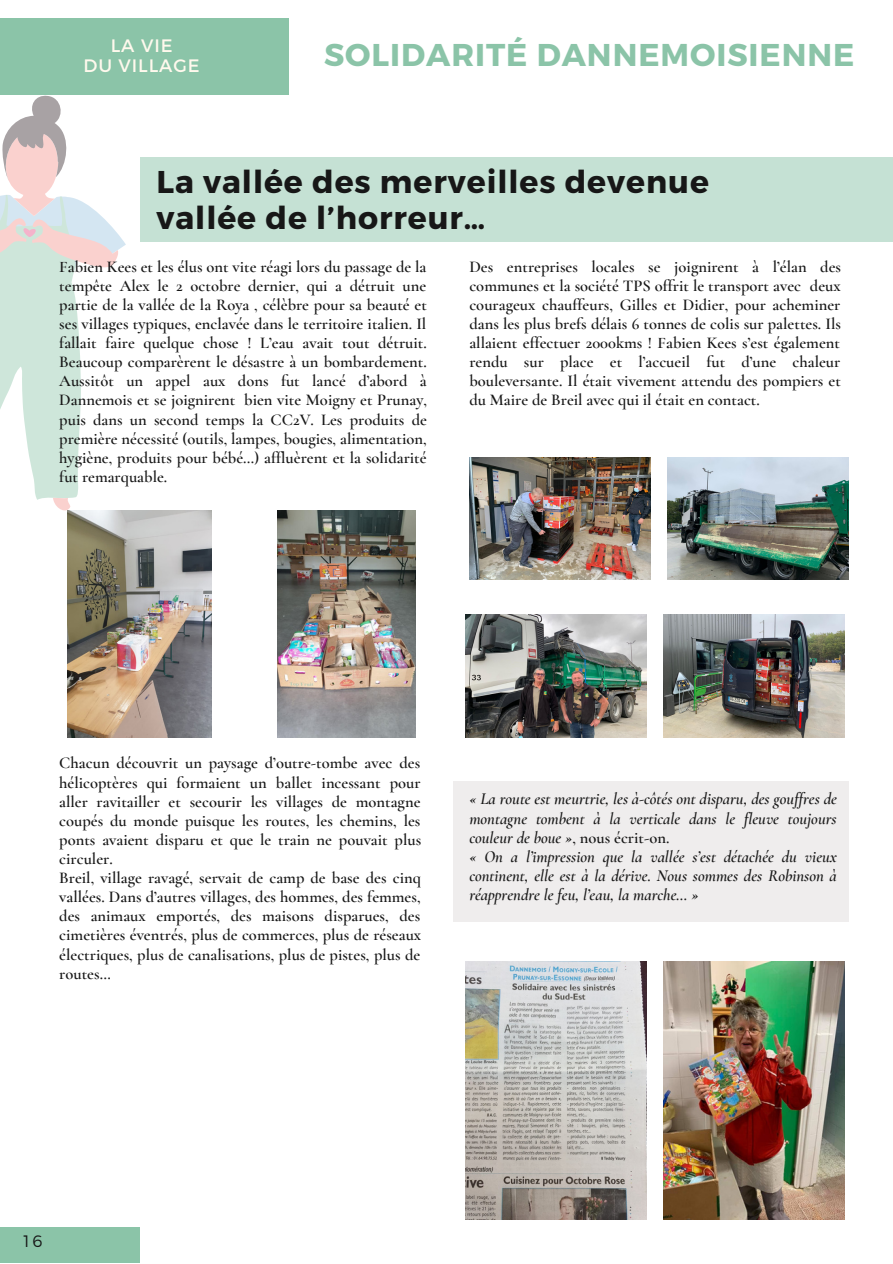
<style>
.page{position:relative;width:893px;height:1264px;background:#fff}
.page>*{position:absolute;margin:0;border:0;box-sizing:border-box;transform-origin:0 0}
.t1{font:700 31.5px/36px "Montserrat";letter-spacing:.03em;color:#171717}
.t2{font:700 31.5px "Montserrat";letter-spacing:.03em;color:#8bc4a8}
.t3{font:18px/20.2px "Montserrat";letter-spacing:.05em;color:#fff9ed;text-align:center}
.t4{font:600 16.5px/19px "Cormorant Garamond";color:#171717;text-align:justify}
.t5{font:italic 600 16.5px/19px "Cormorant Garamond";color:#171717}
.t6{font:300 16.5px "Montserrat";color:#171717}
.s1{font-style:normal}
</style>
<div class="page">
<div style="left:0;top:18px;width:289px;height:77px;background:#8bc4a8"></div>
<svg style="left:0;top:95px;width:126px;height:415px"></svg>
<img style="left:67px;top:510px;width:144px;height:227px">
<div style="left:453px;top:781px;width:395px;height:141px;background:#efeded"></div>
<div style="left:140px;top:157px;width:752px;height:84px;background:#c5e1d4"></div>
<div style="left:0;top:1227px;width:140px;height:35px;background:#8bc4a8"></div>
<img style="left:277px;top:510px;width:138px;height:227px">
<img style="left:469px;top:457px;width:181px;height:122px">
<img style="left:667px;top:457px;width:181px;height:122px">
<img style="left:466px;top:615px;width:181px;height:122px">
<img style="left:663px;top:615px;width:181px;height:122px">
<img style="left:466px;top:961px;width:181px;height:258px">
<img style="left:663px;top:961px;width:181px;height:258px">
<p class="t3" style="left:84px;top:35px;width:118px">LA VIE<br>DU VILLAGE</p>
<h1 class="t2" style="left:324px;top:34px;width:532px">SOLIDARITÉ DANNEMOISIENNE</h1>
<h1 class="t1" style="left:156px;top:162px;width:554px">La vallée des merveilles devenue vallée de l’horreur…</h1>
<p class="t4" style="left:59px;top:257px;width:369px">Fabien Kees et les élus ont vite réagi lors du passage de la tempête Alex le 2 octobre dernier, qui a détruit une partie de la vallée de la Roya , célèbre pour sa beauté et ses villages typiques, enclavée dans le territoire italien. Il fallait faire quelque chose ! L’eau avait tout détruit.<br>Beaucoup comparèrent le désastre à un bombardement.<br>Aussitôt un appel aux dons fut lancé d’abord à Dannemois et se joignirent bien vite Moigny et Prunay, puis dans un second temps la CC2V. Les produits de première nécessité (outils, lampes, bougies, alimentation, hygiène, produits pour bébé…) affluèrent et la solidarité fut remarquable.</p>
<p class="t4" style="left:469px;top:257px;width:373px">Des entreprises locales se joignirent à l’élan des communes et la société TPS offrit le transport avec deux courageux chauffeurs, Gilles et Didier, pour acheminer dans les plus brefs délais 6 tonnes de colis sur palettes. Ils allaient effectuer 2000kms ! Fabien Kees s’est également rendu sur place et l’accueil fut d’une chaleur bouleversante. Il était vivement attendu des pompiers et du Maire de Breil avec qui il était en contact.</p>
<p class="t4" style="left:59px;top:753px;width:363px;text-align:left">Chacun découvrit un paysage d’outre-tombe avec des hélicoptères qui formaient un ballet incessant pour aller ravitailler et secourir les villages de montagne coupés du monde puisque les routes, les chemins, les ponts avaient disparu et que le train ne pouvait plus circuler.<br>Breil, village ravagé, servait de camp de base des cinq vallées. Dans d’autres villages, des hommes, des femmes, des animaux emportés, des maisons disparues, des cimetières éventrés, plus de commerces, plus de réseaux électriques, plus de canalisations, plus de pistes, plus de routes…</p>
<p class="t5" style="left:469px;top:789px;width:369px">« La route est meurtrie, les à-côtés ont disparu, des gouffres de montagne tombent à la verticale dans le fleuve toujours couleur de boue »<span class="s1">, nous écrit-on.<br></span>« On a l’impression que la vallée s’est détachée du vieux continent, elle est à la dérive. Nous sommes des Robinson à réapprendre le feu, l’eau, la marche… »</p>
<p class="t6" style="left:24px;top:1230px;width:20px">16</p>
</div>
